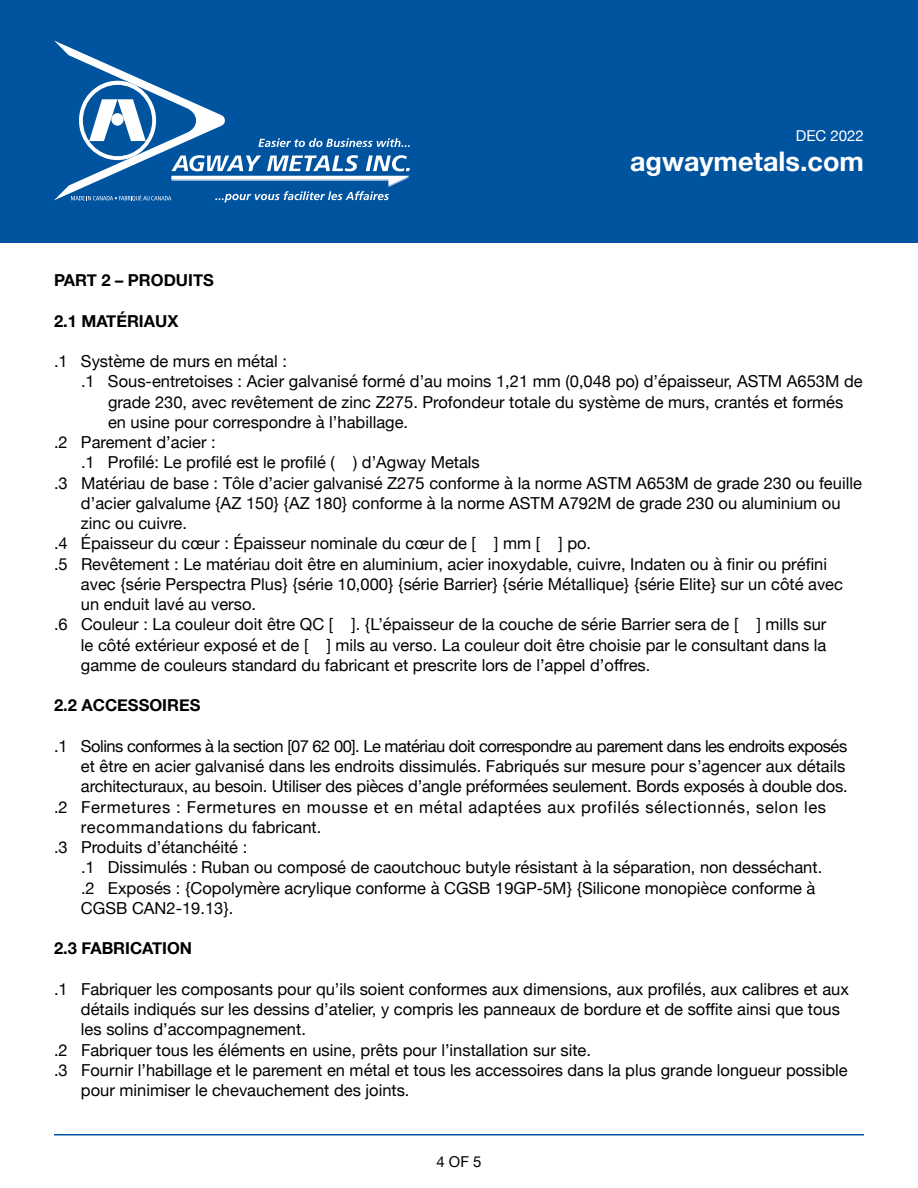
<style>
.page{position:relative;width:918px;height:1188px;background:#fff}
.page>*{position:absolute;margin:0;border:0;box-sizing:border-box;transform-origin:0 0}
.t1{font:700 27px "Helvetica Neue";color:#fff}
.t2{font:16.5px "Helvetica Neue";color:#000}
.t3{font:16.5px "Helvetica Neue";letter-spacing:.04em;color:#000}
.t4{font:16.5px "Helvetica Neue";letter-spacing:-.03em;color:#000}
.t5{font:700 16.5px "Helvetica Neue";color:#000}
.t6{font:15px "Helvetica Neue";color:#fff}
.t7{font:15px "Helvetica Neue";color:#000}
</style>
<div class="page">
<div style="left:0;top:0;width:918px;height:243px;background:#00539f"></div>
<svg style="left:54px;top:41px;width:356px;height:161px"></svg>
<hr style="left:54px;top:1134px;width:810px;height:2px;background:#00539f">
<p class="t6" style="left:796px;top:125px;width:70px">DEC 2022</p>
<h1 class="t1" style="left:630px;top:140px;width:235px">agwaymetals.com</h1>
<p class="t5" style="left:54px;top:267px;width:161px">PART 2 – PRODUITS</p>
<p class="t5" style="left:54px;top:308px;width:126px">2.1 MATÉRIAUX</p>
<p class="t2" style="left:54px;top:349px;width:235px">.1 Système de murs en métal :</p>
<p class="t2" style="left:81px;top:370px;width:783px">.1 Sous-entretoises : Acier galvanisé formé d’au moins 1,21 mm (0,048 po) d’épaisseur, ASTM A653M de</p>
<p class="t2" style="left:108px;top:390px;width:737px">grade 230, avec revêtement de zinc Z275. Profondeur totale du système de murs, crantés et formés</p>
<p class="t2" style="left:108px;top:410px;width:302px">en usine pour correspondre à l’habillage.</p>
<p class="t2" style="left:54px;top:430px;width:163px">.2 Parement d’acier :</p>
<p class="t2" style="left:81px;top:451px;width:400px">.1 Profilé: Le profilé est le profilé ( ) d’Agway Metals</p>
<p class="t2" style="left:54px;top:471px;width:809px">.3 Matériau de base : Tôle d’acier galvanisé Z275 conforme à la norme ASTM A653M de grade 230 ou feuille</p>
<p class="t2" style="left:81px;top:491px;width:761px">d’acier galvalume {AZ 150} {AZ 180} conforme à la norme ASTM A792M de grade 230 ou aluminium ou</p>
<p class="t2" style="left:81px;top:511px;width:108px">zinc ou cuivre.</p>
<p class="t2" style="left:54px;top:532px;width:539px">.4 Épaisseur du cœur : Épaisseur nominale du cœur de [ ] mm [ ] po.</p>
<p class="t2" style="left:54px;top:552px;width:775px">.5 Revêtement : Le matériau doit être en aluminium, acier inoxydable, cuivre, Indaten ou à finir ou préfini</p>
<p class="t2" style="left:81px;top:572px;width:764px">avec {série Perspectra Plus} {série 10,000} {série Barrier} {série Métallique} {série Elite} sur un côté avec</p>
<p class="t2" style="left:81px;top:592px;width:177px">un enduit lavé au verso.</p>
<p class="t2" style="left:54px;top:613px;width:774px">.6 Couleur : La couleur doit être QC [ ]. {L’épaisseur de la couche de série Barrier sera de [ ] mills sur</p>
<p class="t2" style="left:81px;top:633px;width:747px">le côté extérieur exposé et de [ ] mils au verso. La couleur doit être choisie par le consultant dans la</p>
<p class="t2" style="left:81px;top:653px;width:571px">gamme de couleurs standard du fabricant et prescrite lors de l’appel d’offres.</p>
<p class="t5" style="left:54px;top:692px;width:148px">2.2 ACCESSOIRES</p>
<p class="t4" style="left:54px;top:734px;width:795px">.1 Solins conformes à la section [07 62 00]. Le matériau doit correspondre au parement dans les endroits exposés</p>
<p class="t2" style="left:81px;top:754px;width:766px">et être en acier galvanisé dans les endroits dissimulés. Fabriqués sur mesure pour s’agencer aux détails</p>
<p class="t2" style="left:81px;top:775px;width:768px">architecturaux, au besoin. Utiliser des pièces d’angle préformées seulement. Bords exposés à double dos.</p>
<p class="t3" style="left:54px;top:795px;width:774px">.2 Fermetures : Fermetures en mousse et en métal adaptées aux profilés sélectionnés, selon les</p>
<p class="t3" style="left:81px;top:815px;width:242px">recommandations du fabricant.</p>
<p class="t2" style="left:54px;top:835px;width:195px">.3 Produits d’étanchéité :</p>
<p class="t2" style="left:81px;top:856px;width:743px">.1 Dissimulés : Ruban ou composé de caoutchouc butyle résistant à la séparation, non desséchant.</p>
<p class="t2" style="left:81px;top:876px;width:736px">.2 Exposés : {Copolymère acrylique conforme à CGSB 19GP-5M} {Silicone monopièce conforme à</p>
<p class="t2" style="left:81px;top:896px;width:154px">CGSB CAN2-19.13}.</p>
<p class="t5" style="left:54px;top:935px;width:140px">2.3 FABRICATION</p>
<p class="t2" style="left:54px;top:977px;width:797px">.1 Fabriquer les composants pour qu’ils soient conformes aux dimensions, aux profilés, aux calibres et aux</p>
<p class="t2" style="left:81px;top:997px;width:760px">détails indiqués sur les dessins d’atelier, y compris les panneaux de bordure et de soffite ainsi que tous</p>
<p class="t2" style="left:81px;top:1017px;width:226px">les solins d’accompagnement.</p>
<p class="t2" style="left:54px;top:1038px;width:539px">.2 Fabriquer tous les éléments en usine, prêts pour l’installation sur site.</p>
<p class="t2" style="left:54px;top:1058px;width:795px">.3 Fournir l’habillage et le parement en métal et tous les accessoires dans la plus grande longueur possible</p>
<p class="t2" style="left:81px;top:1078px;width:330px">pour minimiser le chevauchement des joints.</p>
<p class="t7" style="left:436px;top:1150px;width:47px">4 of 5</p>
</div>
